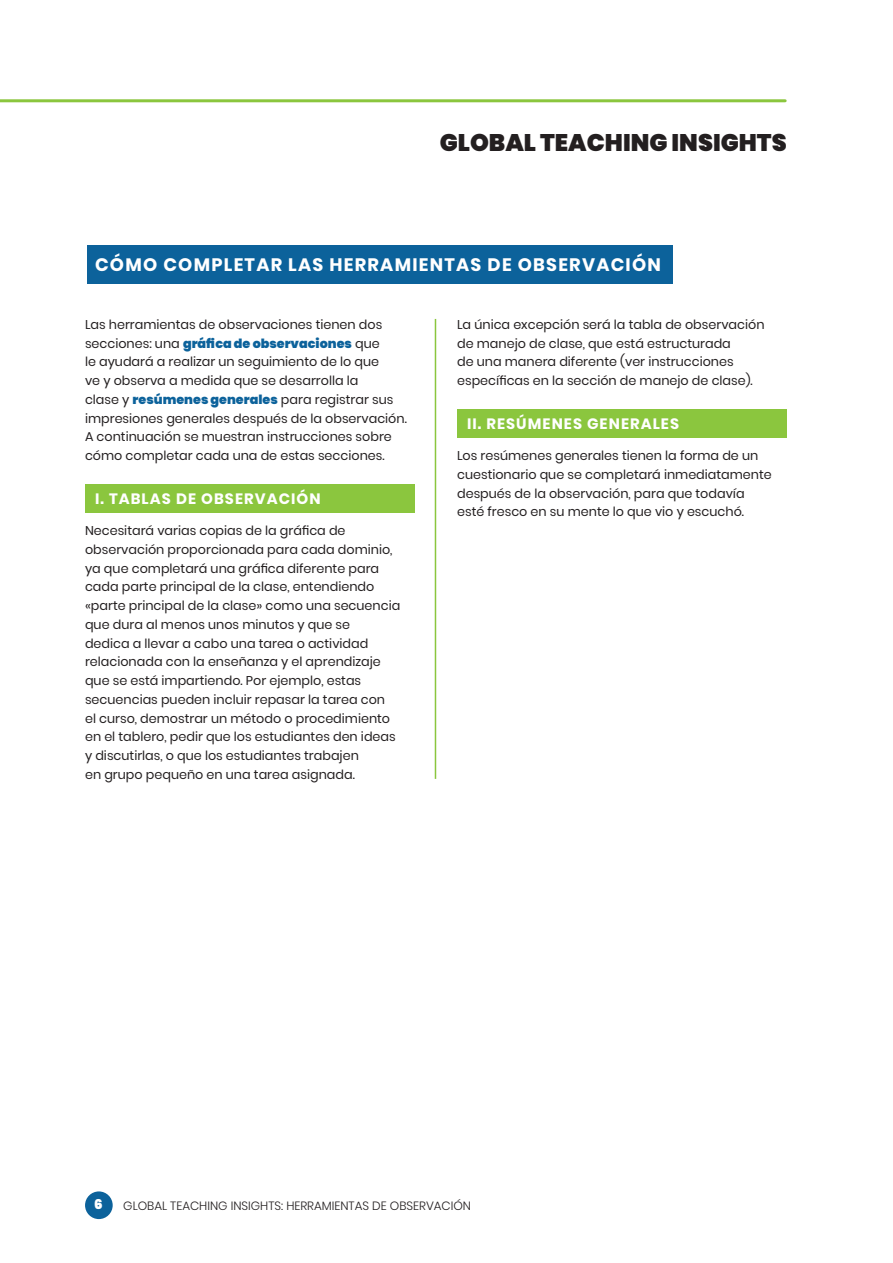
<style>
.page{position:relative;width:893px;height:1263px;background:#fff}
.page>*{position:absolute;margin:0;border:0;box-sizing:border-box;transform-origin:0 0}
.t1{font:900 24px "Poppins";color:#231f20}
.t2{font:700 18px "Poppins";letter-spacing:.07em;color:#fff}
.t3{font:700 15px "Poppins";letter-spacing:.07em;color:#fff}
.t4{font:900 13.5px "Poppins";color:#fff}
.t5{font:12.75px/18.8px "Poppins";color:#231f20}
.t6{font:300 12px "Poppins";color:#231f20}
.s1{font-weight:900;color:#0c629b}
</style>
<div class="page">
<hr style="left:0;top:99px;width:785px;height:3px;background:#8bc63e">
<div style="left:85px;top:1191px;width:28px;height:28px;background:#0c629b;border-radius:50%"></div>
<div style="left:87px;top:245px;width:585px;height:38px;background:#0c629b"></div>
<div style="left:85px;top:484px;width:330px;height:29px;background:#8bc63e"></div>
<div style="left:457px;top:409px;width:330px;height:29px;background:#8bc63e"></div>
<hr style="left:435px;top:319px;width:1px;height:460px;background:#8bc63e">
<h1 class="t1" style="left:440px;top:129px;width:348px">GLOBAL TEACHING INSIGHTS</h1>
<h2 class="t2" style="left:95px;top:254px;width:567px">CÓMO COMPLETAR LAS HERRAMIENTAS DE OBSERVACIÓN</h2>
<p class="t5" style="left:85px;top:315px;width:323px">Las herramientas de observaciones tienen dos secciones: una <span class="s1">gráfica de observaciones</span> que<br>le ayudará a realizar un seguimiento de lo que<br>ve y observa a medida que se desarrolla la<br>clase y <span class="s1">resúmenes generales</span> para registrar sus impresiones generales después de la observación.<br>A continuación se muestran instrucciones sobre cómo completar cada una de estas secciones.</p>
<p class="t3" style="left:95px;top:490px;width:227px">I. TABLAS DE OBSERVACIÓN</p>
<p class="t5" style="left:85px;top:521px;width:317px">Necesitará varias copias de la gráfica de observación proporcionada para cada dominio, ya que completará una gráfica diferente para cada parte principal de la clase, entendiendo «parte principal de la clase» como una secuencia que dura al menos unos minutos y que se<br>dedica a llevar a cabo una tarea o actividad relacionada con la enseñanza y el aprendizaje que se está impartiendo. Por ejemplo, estas secuencias pueden incluir repasar la tarea con<br>el curso, demostrar un método o procedimiento en el tablero, pedir que los estudiantes den ideas y discutirlas, o que los estudiantes trabajen<br>en grupo pequeño en una tarea asignada.</p>
<p class="t5" style="left:457px;top:315px;width:309px">La única excepción será la tabla de observación de manejo de clase, que está estructurada<br>de una manera diferente (ver instrucciones específicas en la sección de manejo de clase).</p>
<p class="t3" style="left:467px;top:415px;width:213px">II. RESÚMENES GENERALES</p>
<p class="t5" style="left:457px;top:446px;width:316px">Los resúmenes generales tienen la forma de un cuestionario que se completará inmediatamente después de la observación, para que todavía esté fresco en su mente lo que vio y escuchó.</p>
<p class="t4" style="left:94px;top:1197px;width:10px">6</p>
<p class="t6" style="left:123px;top:1199px;width:349px">GLOBAL TEACHING INSIGHTS: HERRAMIENTAS DE OBSERVACIÓN</p>
</div>
